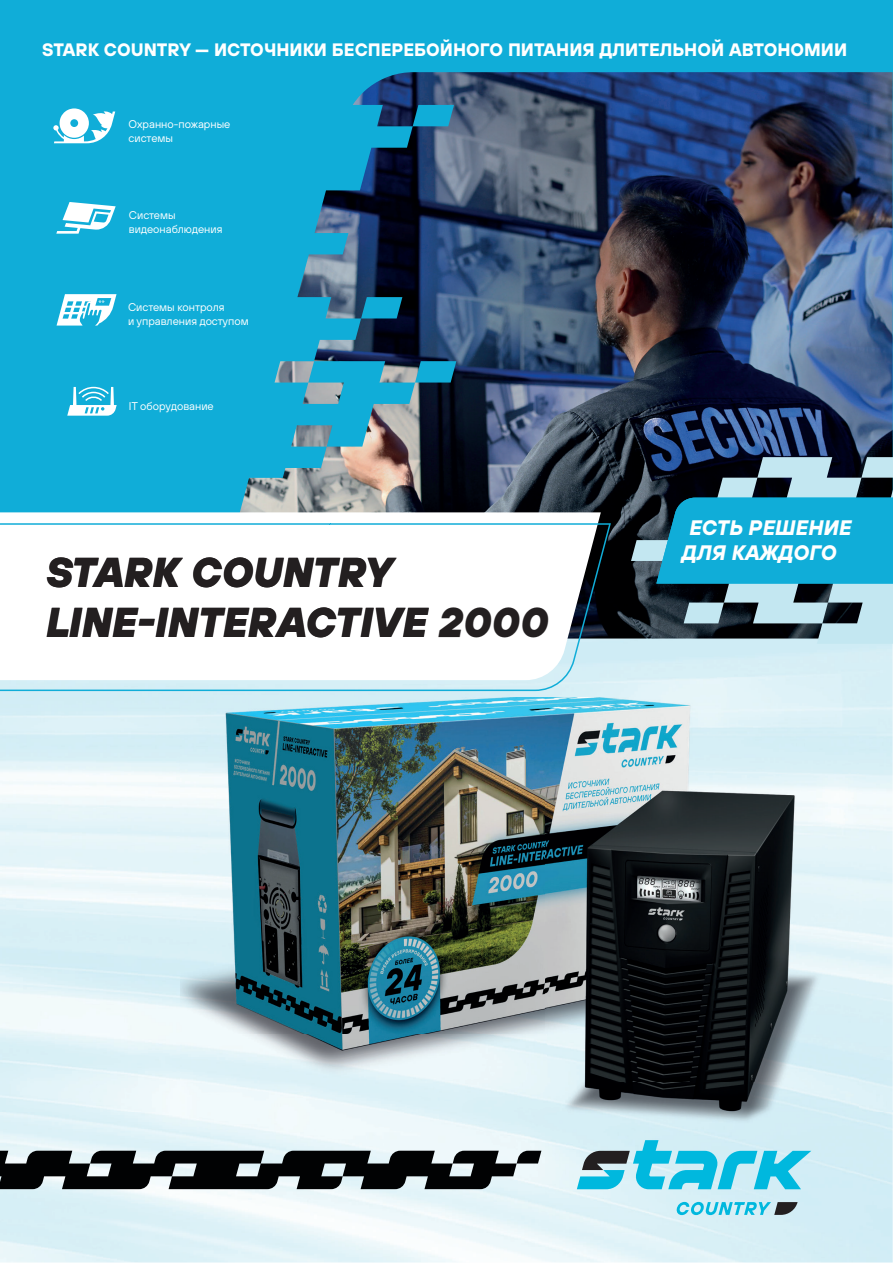
<style>
.page{position:relative;width:893px;height:1263px;background:#fff}
.page>*{position:absolute;margin:0;border:0;box-sizing:border-box;transform-origin:0 0}
.t1{font:italic 800 41.7px "TT Hoves";color:#231f20}
.t2{font:italic 700 21px/25.2px "TT Hoves";color:#fff}
.t3{font:700 18px "TT Hoves";color:#fff}
.t4{font:11.25px/13.5px "TT Hoves";color:#fff}
</style>
<div class="page">
<div style="left:0;top:0;width:893px;height:602px;background:#10add8"></div>
<img style="left:841px;top:644px;width:52px;height:467px">
<img style="left:209px;top:639px;width:632px;height:59px">
<img style="left:240px;top:72px;width:653px;height:567px">
<svg style="left:631px;top:457px;width:262px;height:187px"></svg>
<svg style="left:111px;top:72px;width:345px;height:406px"></svg>
<img style="left:180px;top:698px;width:679px;height:433px">
<svg style="left:0;top:512px;width:601px;height:10px;fill:#fff"></svg>
<svg style="left:0;top:522px;width:612px;height:170px"></svg>
<svg style="left:656px;top:498px;width:237px;height:86px"></svg>
<svg style="left:57px;top:294px;width:60px;height:32px"></svg>
<svg style="left:67px;top:387px;width:50px;height:29px"></svg>
<svg style="left:56px;top:202px;width:61px;height:32px"></svg>
<svg style="left:53px;top:108px;width:62px;height:35px"></svg>
<svg style="left:577px;top:1140px;width:234px;height:49px"></svg>
<svg style="left:676px;top:1202px;width:121px;height:13px"></svg>
<svg style="left:0;top:1151px;width:541px;height:38px"></svg>
<h3 class="t3" style="left:42px;top:40px;width:806px">STARK COUNTRY — ИСТОЧНИКИ БЕСПЕРЕБОЙНОГО ПИТАНИЯ ДЛИТЕЛЬНОЙ АВТОНОМИИ</h3>
<p class="t4" style="left:128px;top:119px;width:103px">Охранно-пожарные системы</p>
<p class="t4" style="left:129px;top:210px;width:95px">Системы видеонаблюдения</p>
<p class="t4" style="left:128px;top:301px;width:122px">Системы контроля<br>и управления доступом</p>
<p class="t4" style="left:129px;top:400px;width:87px">IT оборудование</p>
<h1 class="t1" style="left:44px;top:548px;width:348px">STARK COUNTRY</h1>
<h1 class="t1" style="left:44px;top:598px;width:504px">LINE-INTERACTIVE 2000</h1>
<h2 class="t2" style="left:681px;top:517px;width:171px;text-indent:7px">ЕСТЬ РЕШЕНИЕ<br>ДЛЯ КАЖДОГО</h2>
<h2 class="t2" style="left:688px;top:517px;width:13px">..</h2>
</div>
